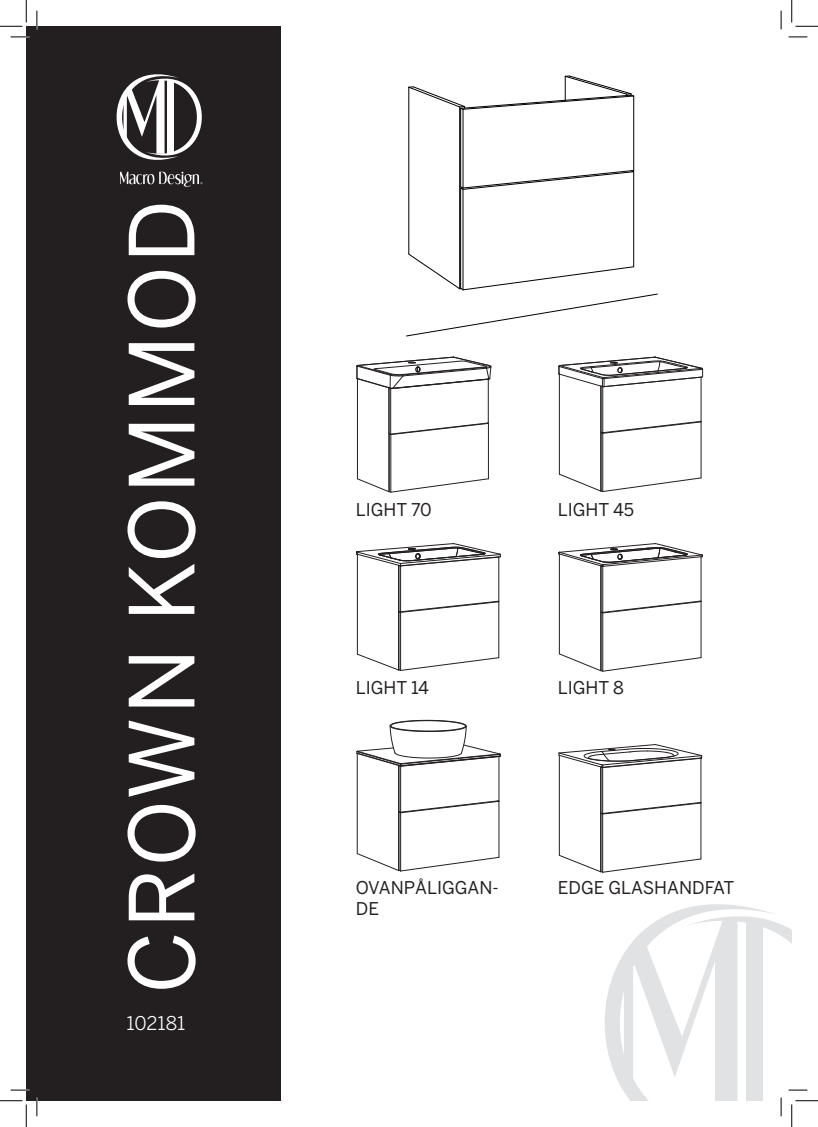
<style>
.page{position:relative;width:818px;height:1127px;background:#fff}
.page>*{position:absolute;margin:0;border:0;box-sizing:border-box;transform-origin:0 0}
.t1{font:88.75px "Benton Sans";letter-spacing:.03em;color:#fff}
.t2{font:18.75px "Benton Sans";color:#fff}
.t3{font:17.5px/21px "Benton Sans";color:#231f20}
</style>
<div class="page">
<hr style="left:601px;top:813px;width:1px;height:58px;background:#231f20">
<hr style="left:602px;top:813px;width:1px;height:59px;background:#231f20">
<hr style="left:701px;top:802px;width:1px;height:56px;background:#231f20">
<hr style="left:701px;top:758px;width:1px;height:44px;background:#231f20">
<hr style="left:602px;top:767px;width:1px;height:46px;background:#231f20">
<hr style="left:601px;top:767px;width:1px;height:45px;background:#231f20">
<svg style="left:601px;top:801px;width:100px;height:13px"></svg>
<hr style="left:600px;top:766px;width:1px;height:105px;background:#231f20">
<hr style="left:559px;top:755px;width:1px;height:100px;background:#231f20">
<svg style="left:559px;top:854px;width:142px;height:18px"></svg>
<svg style="left:558px;top:744px;width:144px;height:24px"></svg>
<hr style="left:499px;top:601px;width:1px;height:56px;background:#231f20">
<hr style="left:400px;top:612px;width:1px;height:58px;background:#231f20">
<hr style="left:399px;top:611px;width:1px;height:58px;background:#231f20">
<hr style="left:400px;top:566px;width:1px;height:45px;background:#231f20">
<hr style="left:399px;top:565px;width:1px;height:46px;background:#231f20">
<hr style="left:499px;top:557px;width:1px;height:44px;background:#231f20">
<svg style="left:399px;top:600px;width:100px;height:12px"></svg>
<svg style="left:356px;top:543px;width:145px;height:23px"></svg>
<hr style="left:357px;top:554px;width:1px;height:100px;background:#231f20">
<hr style="left:398px;top:565px;width:1px;height:104px;background:#231f20">
<svg style="left:357px;top:653px;width:142px;height:17px"></svg>
<hr style="left:601px;top:432px;width:1px;height:59px;background:#231f20">
<hr style="left:602px;top:433px;width:1px;height:58px;background:#231f20">
<hr style="left:701px;top:422px;width:1px;height:56px;background:#231f20">
<hr style="left:602px;top:386px;width:1px;height:46px;background:#231f20">
<hr style="left:601px;top:386px;width:1px;height:46px;background:#231f20">
<hr style="left:701px;top:377px;width:1px;height:44px;background:#231f20">
<svg style="left:601px;top:421px;width:100px;height:13px"></svg>
<hr style="left:559px;top:374px;width:1px;height:100px;background:#231f20">
<hr style="left:600px;top:386px;width:1px;height:105px;background:#231f20">
<svg style="left:559px;top:473px;width:142px;height:19px"></svg>
<svg style="left:558px;top:356px;width:145px;height:31px"></svg>
<hr style="left:357px;top:379px;width:1px;height:99px;background:#231f20">
<hr style="left:488px;top:423px;width:1px;height:55px;background:#231f20">
<hr style="left:391px;top:434px;width:1px;height:58px;background:#231f20">
<hr style="left:389px;top:434px;width:1px;height:57px;background:#231f20">
<svg style="left:357px;top:478px;width:132px;height:14px"></svg>
<hr style="left:488px;top:379px;width:1px;height:44px;background:#231f20">
<hr style="left:390px;top:388px;width:1px;height:46px;background:#231f20">
<hr style="left:389px;top:388px;width:1px;height:45px;background:#231f20">
<svg style="left:388px;top:422px;width:101px;height:13px"></svg>
<svg style="left:356px;top:356px;width:136px;height:33px"></svg>
<hr style="left:601px;top:612px;width:1px;height:58px;background:#231f20">
<hr style="left:602px;top:613px;width:1px;height:58px;background:#231f20">
<hr style="left:701px;top:601px;width:1px;height:56px;background:#231f20">
<hr style="left:701px;top:556px;width:1px;height:45px;background:#231f20">
<hr style="left:602px;top:566px;width:1px;height:46px;background:#231f20">
<hr style="left:601px;top:566px;width:1px;height:45px;background:#231f20">
<svg style="left:601px;top:600px;width:100px;height:13px"></svg>
<hr style="left:559px;top:554px;width:1px;height:99px;background:#231f20">
<hr style="left:600px;top:565px;width:1px;height:105px;background:#231f20">
<svg style="left:559px;top:653px;width:142px;height:18px"></svg>
<svg style="left:558px;top:543px;width:145px;height:24px"></svg>
<hr style="left:399px;top:812px;width:1px;height:58px;background:#231f20">
<hr style="left:400px;top:812px;width:1px;height:58px;background:#231f20">
<hr style="left:499px;top:801px;width:1px;height:56px;background:#231f20">
<hr style="left:400px;top:766px;width:1px;height:46px;background:#231f20">
<hr style="left:399px;top:765px;width:1px;height:46px;background:#231f20">
<hr style="left:499px;top:756px;width:1px;height:44px;background:#231f20">
<svg style="left:399px;top:800px;width:100px;height:13px"></svg>
<hr style="left:357px;top:753px;width:1px;height:100px;background:#231f20">
<hr style="left:398px;top:765px;width:1px;height:105px;background:#231f20">
<svg style="left:357px;top:852px;width:142px;height:19px"></svg>
<svg style="left:356px;top:719px;width:145px;height:47px"></svg>
<div style="left:26px;top:26px;width:255px;height:1074px;background:#231f20"></div>
<svg style="left:117px;top:74px;width:86px;height:113px"></svg>
<hr style="left:463px;top:109px;width:1px;height:79px;background:#000001">
<hr style="left:633px;top:96px;width:1px;height:74px;background:#000001">
<hr style="left:460px;top:108px;width:1px;height:79px;background:#000001">
<hr style="left:460px;top:188px;width:1px;height:100px;background:#000001">
<hr style="left:463px;top:189px;width:1px;height:101px;background:#000001">
<hr style="left:633px;top:172px;width:1px;height:95px;background:#000001">
<svg style="left:460px;top:170px;width:174px;height:20px"></svg>
<hr style="left:459px;top:107px;width:1px;height:182px;background:#000001">
<hr style="left:409px;top:87px;width:1px;height:167px;background:#000001">
<svg style="left:408px;top:75px;width:226px;height:35px"></svg>
<svg style="left:406px;top:253px;width:252px;height:83px"></svg>
<svg style="left:11px;top:36px;width:18px;height:2px"></svg>
<svg style="left:788px;top:36px;width:19px;height:2px"></svg>
<svg style="left:11px;top:1089px;width:18px;height:1px"></svg>
<svg style="left:36px;top:11px;width:2px;height:18px"></svg>
<svg style="left:36px;top:1097px;width:2px;height:18px"></svg>
<svg style="left:780px;top:11px;width:2px;height:18px"></svg>
<svg style="left:0;top:0;width:27px;height:27px"></svg>
<svg style="left:0;top:1100px;width:27px;height:26px"></svg>
<svg style="left:791px;top:0;width:27px;height:27px"></svg>
<svg style="left:605px;top:904px;width:213px;height:222px"></svg>
<h1 class="t1" style="left:110px;top:993px;width:795px;rotate:-90deg">CROWN KOMMOD</h1>
<p class="t2" style="left:127px;top:1012px;width:60px">102181</p>
<p class="t3" style="left:356px;top:499px;width:77px">LIGHT 70</p>
<p class="t3" style="left:558px;top:499px;width:78px">LIGHT 45</p>
<p class="t3" style="left:356px;top:676px;width:75px">LIGHT 14</p>
<p class="t3" style="left:558px;top:676px;width:67px">LIGHT 8</p>
<p class="t3" style="left:356px;top:876px;width:144px">OVANPÅLIGGAN-<br>DE</p>
<p class="t3" style="left:558px;top:876px;width:178px">EDGE GLASHANDFAT</p>
</div>
